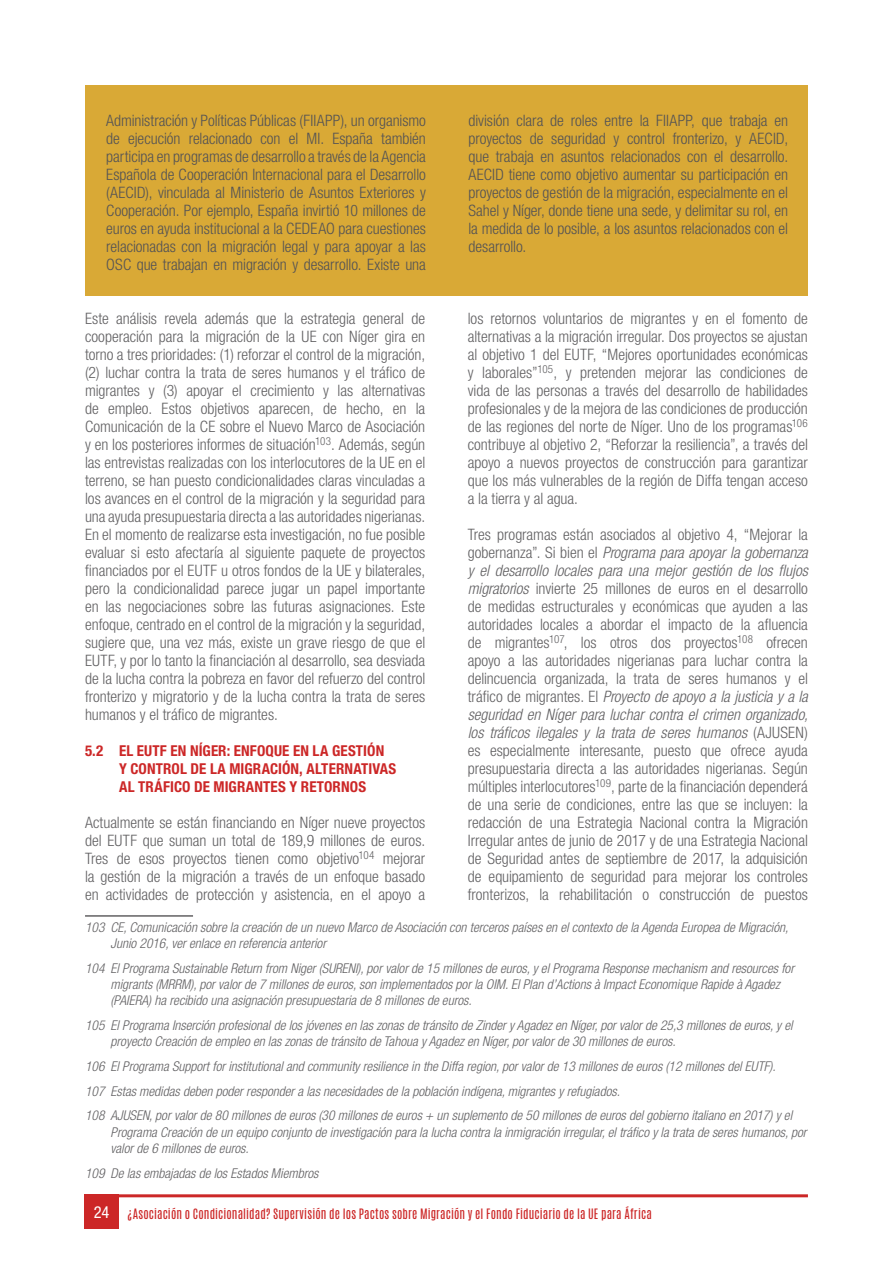
<style>
.page{position:relative;width:893px;height:1263px;background:#fff}
.page>*{position:absolute;margin:0;border:0;box-sizing:border-box;transform-origin:0 0}
.t1{font:300 condensed 15.75px/18px "Helvetica Neue LT Std";color:#626163;text-align:justify}
.t2{font:300 condensed 15.75px/18px "Helvetica Neue LT Std";color:#545355;text-align:justify}
.t3{font:700 condensed 15px/18px "Helvetica Neue LT Std";letter-spacing:.01em;color:#cc2727}
.t4{font:italic 300 condensed 13.5px/16.2px "Helvetica Neue LT Std";color:#626163}
.t5{font:12px "Antonio";letter-spacing:.005em;color:#cc2727}
.s1{font-style:italic}
.s2{font-family:"Helvetica Neue LT Pro";font-stretch:condensed;font-size:16.5px;color:#fff}
</style>
<div class="page">
<hr style="left:85px;top:1194px;width:723px;height:3px;background:#cc2727">
<div style="left:85px;top:1194px;width:34px;height:34px;background:#cc2727"></div>
<hr style="left:85px;top:915px;width:108px;height:2px;background:#626163">
<div style="left:85px;top:85px;width:723px;height:211px;background:#d9a936"></div>
<p class="t2" style="left:106px;top:111px;width:321px">Administración y Políticas Públicas (FIIAPP), un organismo de ejecución relacionado con el MI. España también participa en programas de desarrollo a través de la Agencia Española de Cooperación Internacional para el Desarrollo (AECID), vinculada al Ministerio de Asuntos Exteriores y Cooperación. Por ejemplo, España invirtió 10 millones de euros en ayuda institucional a la CEDEAO para cuestiones relacionadas con la migración legal y para apoyar a las OSC que trabajan en migración y desarrollo. Existe una</p>
<p class="t2" style="left:468px;top:111px;width:321px">división clara de roles entre la FIIAPP, que trabaja en proyectos de seguridad y control fronterizo, y AECID, que trabaja en asuntos relacionados con el desarrollo.<br>AECID tiene como objetivo aumentar su participación en proyectos de gestión de la migración, especialmente en el Sahel y Níger, donde tiene una sede, y delimitar su rol, en la medida de lo posible, a los asuntos relacionados con el desarrollo.</p>
<p class="t1" style="left:85px;top:309px;width:342px">Este análisis revela además que la estrategia general de cooperación para la migración de la UE con Níger gira en torno a tres prioridades: (1) reforzar el control de la migración, (2) luchar contra la trata de seres humanos y el tráfico de migrantes y (3) apoyar el crecimiento y las alternativas de empleo. Estos objetivos aparecen, de hecho, en la Comunicación de la CE sobre el Nuevo Marco de Asociación y en los posteriores informes de situación<sup>103</sup>. Además, según las entrevistas realizadas con los interlocutores de la UE en el terreno, se han puesto condicionalidades claras vinculadas a los avances en el control de la migración y la seguridad para una ayuda presupuestaria directa a las autoridades nigerianas.<br>En el momento de realizarse esta investigación, no fue posible evaluar si esto afectaría al siguiente paquete de proyectos financiados por el EUTF u otros fondos de la UE y bilaterales, pero la condicionalidad parece jugar un papel importante en las negociaciones sobre las futuras asignaciones. Este enfoque, centrado en el control de la migración y la seguridad, sugiere que, una vez más, existe un grave riesgo de que el EUTF, y por lo tanto la financiación al desarrollo, sea desviada de la lucha contra la pobreza en favor del refuerzo del control fronterizo y migratorio y de la lucha contra la trata de seres humanos y el tráfico de migrantes.</p>
<p class="t3" style="left:119px;top:741px;width:279px;text-indent:-34px">5.2 EL EUTF EN NÍGER: ENFOQUE EN LA GESTIÓN<br>Y CONTROL DE LA MIGRACIÓN, ALTERNATIVAS<br>AL TRÁFICO DE MIGRANTES Y RETORNOS</p>
<p class="t1" style="left:85px;top:813px;width:342px">Actualmente se están financiando en Níger nueve proyectos del EUTF que suman un total de 189,9 millones de euros.<br>Tres de esos proyectos tienen como objetivo<sup>104</sup> mejorar la gestión de la migración a través de un enfoque basado en actividades de protección y asistencia, en el apoyo a</p>
<p class="t4" style="left:111px;top:919px;width:679px;text-indent:-26px">103 CE, Comunicación sobre la creación de un nuevo Marco de Asociación con terceros países en el contexto de la Agenda Europea de Migración,<br>Junio 2016, ver enlace en referencia anterior</p>
<p class="t4" style="left:111px;top:960px;width:685px;text-indent:-26px">104 El Programa Sustainable Return from Niger (SURENI), por valor de 15 millones de euros, y el Programa Response mechanism and resources for migrants (MRRM), por valor de 7 millones de euros, son implementados por la OIM. El Plan d’Actions à Impact Economique Rapide à Agadez (PAIERA) ha recibido una asignación presupuestaria de 8 millones de euros.</p>
<p class="t4" style="left:111px;top:1018px;width:684px;text-indent:-26px">105 El Programa Inserción profesional de los jóvenes en las zonas de tránsito de Zinder y Agadez en Níger, por valor de 25,3 millones de euros, y el proyecto Creación de empleo en las zonas de tránsito de Tahoua y Agadez en Níger, por valor de 30 millones de euros.</p>
<p class="t4" style="left:85px;top:1054px;width:709px;line-height:24.8px">106 El Programa Support for institutional and community resilience in the Diffa region, por valor de 13 millones de euros (12 millones del EUTF).<br>107 Estas medidas deben poder responder a las necesidades de la población indígena, migrantes y refugiados.<br>108 AJUSEN, por valor de 80 millones de euros (30 millones de euros + un suplemento de 50 millones de euros del gobierno italiano en 2017) y el</p>
<p class="t4" style="left:111px;top:1124px;width:697px">Programa Creación de un equipo conjunto de investigación para la lucha contra la inmigración irregular, el tráfico y la trata de seres humanos, por valor de 6 millones de euros.</p>
<p class="t4" style="left:85px;top:1165px;width:235px">109 De las embajadas de los Estados Miembros</p>
<p class="t1" style="left:468px;top:309px;width:342px">los retornos voluntarios de migrantes y en el fomento de alternativas a la migración irregular. Dos proyectos se ajustan al objetivo 1 del EUTF, “Mejores oportunidades económicas y laborales”<sup>105</sup>, y pretenden mejorar las condiciones de vida de las personas a través del desarrollo de habilidades profesionales y de la mejora de las condiciones de producción de las regiones del norte de Níger. Uno de los programas<sup>106 </sup>contribuye al objetivo 2, “Reforzar la resiliencia”, a través del apoyo a nuevos proyectos de construcción para garantizar que los más vulnerables de la región de Diffa tengan acceso a la tierra y al agua.</p>
<p class="t1" style="left:468px;top:525px;width:342px">Tres programas están asociados al objetivo 4, “Mejorar la gobernanza”. Si bien el <span class="s1">Programa para apoyar la gobernanza y el desarrollo locales para una mejor gestión de los flujos migratorios</span> invierte 25 millones de euros en el desarrollo de medidas estructurales y económicas que ayuden a las autoridades locales a abordar el impacto de la afluencia de migrantes<sup>107</sup>, los otros dos proyectos<sup>108</sup> ofrecen apoyo a las autoridades nigerianas para luchar contra la delincuencia organizada, la trata de seres humanos y el tráfico de migrantes. El <span class="s1">Proyecto de apoyo a la justicia y a la seguridad en Níger para luchar contra el crimen organizado, los tráficos ilegales y la trata de seres humanos</span> (AJUSEN) es especialmente interesante, puesto que ofrece ayuda presupuestaria directa a las autoridades nigerianas. Según múltiples interlocutores<sup>109</sup>, parte de la financiación dependerá de una serie de condiciones, entre las que se incluyen: la redacción de una Estrategia Nacional contra la Migración Irregular antes de junio de 2017 y de una Estrategia Nacional de Seguridad antes de septiembre de 2017, la adquisición de equipamiento de seguridad para mejorar los controles fronterizos, la rehabilitación o construcción de puestos</p>
<p class="t5" style="left:94px;top:1205px;width:560px"><span class="s2">24</span> ¿Asociación o Condicionalidad? Supervisión de los Pactos sobre Migración y el Fondo Fiduciario de la UE para África</p>
</div>
